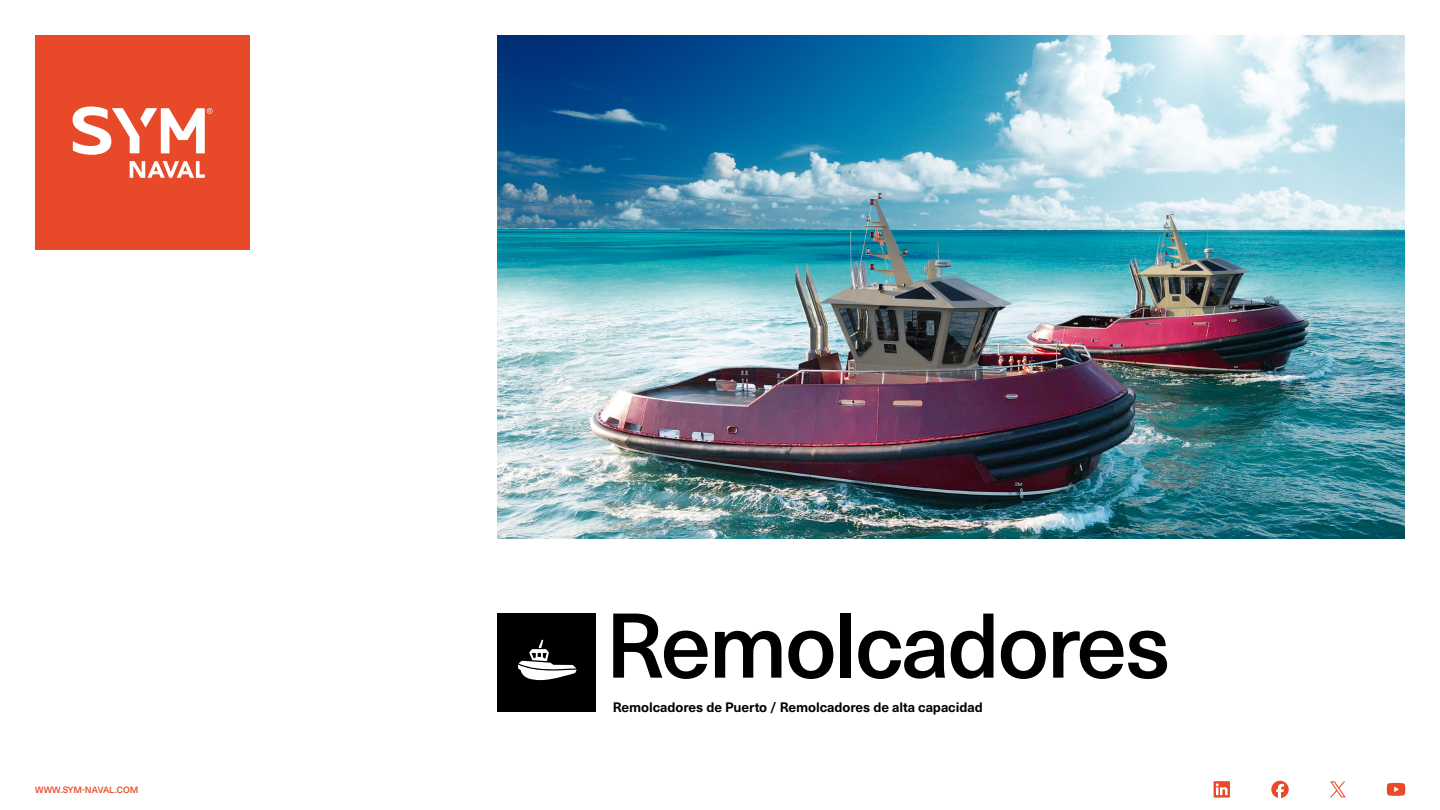
<style>
.page{position:relative;width:1440px;height:810px;background:#fff}
.page>*{position:absolute;margin:0;border:0;box-sizing:border-box;transform-origin:0 0}
.t1{font:500 90px "Neue Haas Unica W1 G";letter-spacing:-.03em;color:#000}
.t2{font:700 13.5px "Neue Haas Unica W1 G";letter-spacing:-.005em;color:#000}
.t3{font:500 9px "Neue Haas Unica W1 G";letter-spacing:-.01em;color:#e74929}
</style>
<div class="page">
<div style="left:35px;top:35px;width:215px;height:215px;background:#e74929"></div>
<svg style="left:130px;top:161px;width:75px;height:17px"></svg>
<svg style="left:73px;top:107px;width:140px;height:48px"></svg>
<svg style="left:1271px;top:781px;width:18px;height:17px"></svg>
<svg style="left:1387px;top:783px;width:18px;height:13px"></svg>
<svg style="left:1214px;top:781px;width:16px;height:17px"></svg>
<svg style="left:1330px;top:781px;width:16px;height:16px"></svg>
<img style="left:497px;top:35px;width:908px;height:503px">
<div style="left:497px;top:614px;width:99px;height:98px;background:#000"></div>
<svg style="left:518px;top:640px;width:59px;height:40px"></svg>
<p class="t3" style="left:35px;top:783px;width:105px">WWW.SYM-NAVAL.COM</p>
<h1 class="t1" style="left:605px;top:578px;width:567px">Remolcadores</h1>
<p class="t2" style="left:613px;top:697px;width:372px">Remolcadores de Puerto / Remolcadores de alta capacidad</p>
</div>
